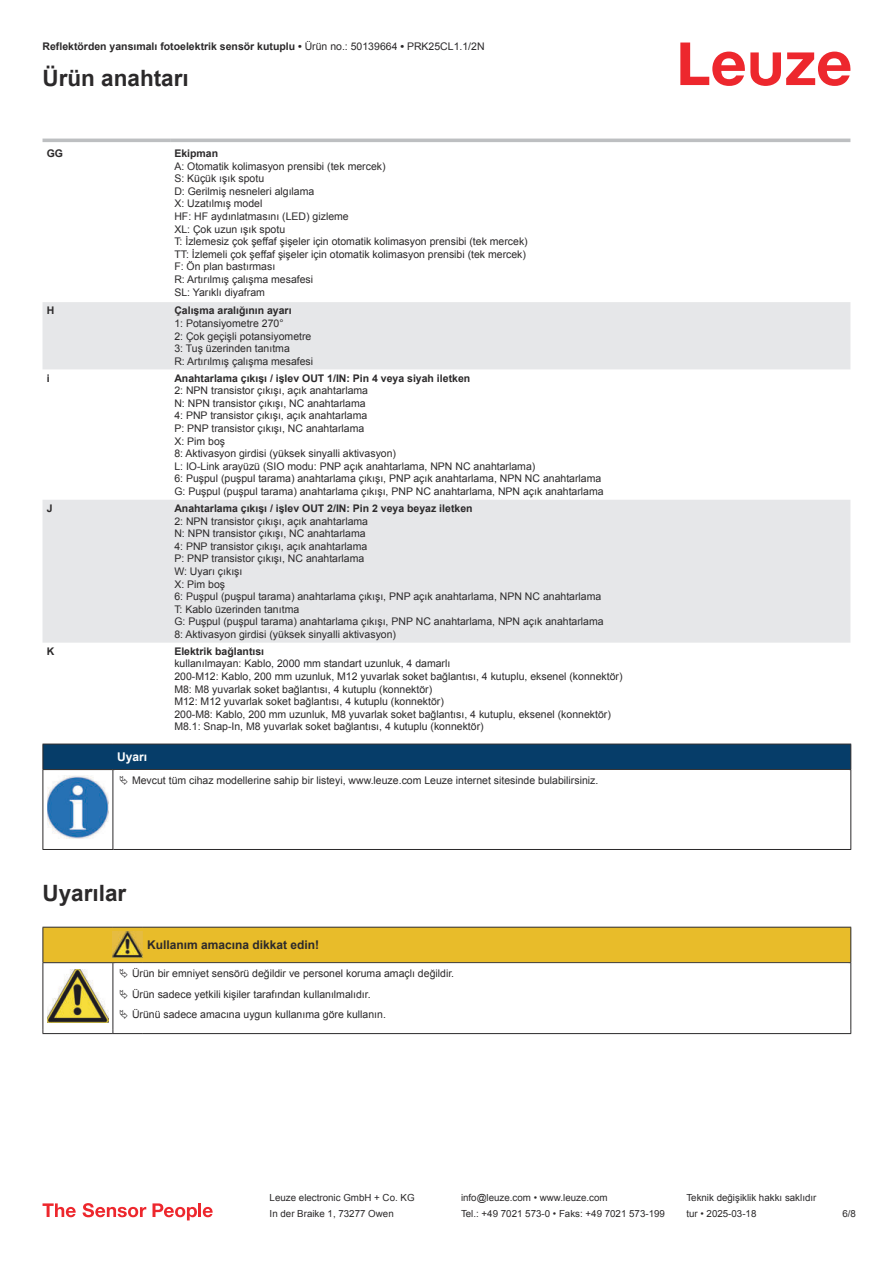
<style>
.page{position:relative;width:893px;height:1263px;background:#fff}
.page>*{position:absolute;margin:0;border:0;box-sizing:border-box;transform-origin:0 0}
.t1{font:700 22.5px "Arial";color:#2b292a}
.t2{font:700 12px "Arial";color:#2b292a}
.t3{font:700 12px "Arial";color:#fff}
.t4{font:10.5px/12.6px "Arial";color:#2b292a}
.t5{font:700 10.5px "Arial";color:#2b292a}
.t6{font:9.75px "Arial";color:#2b292a}
.s1{font-weight:400}
</style>
<div class="page">
<svg style="left:680px;top:43px;width:170px;height:43px"></svg>
<svg style="left:43px;top:302px;width:807px;height:341px;fill:#e6e7e9"></svg>
<hr style="left:43px;top:139px;width:127px;height:3px;background:#bdbfc1">
<hr style="left:170px;top:139px;width:680px;height:3px;background:#bdbfc1">
<svg style="left:43px;top:1203px;width:33px;height:14px"></svg>
<svg style="left:83px;top:1203px;width:63px;height:14px"></svg>
<svg style="left:153px;top:1203px;width:44px;height:17px"></svg>
<hr style="left:198px;top:1203px;width:3px;height:14px;background:#ed272d">
<svg style="left:203px;top:1207px;width:10px;height:10px"></svg>
<hr style="left:43px;top:769px;width:70px;height:1px;background:#2b292a">
<div style="left:43px;top:744px;width:808px;height:25px;background:#063d69"></div>
<hr style="left:113px;top:769px;width:738px;height:1px;background:#2b292a">
<hr style="left:43px;top:770px;width:1px;height:75px;background:#2b292a">
<hr style="left:113px;top:770px;width:1px;height:75px;background:#2b292a">
<hr style="left:850px;top:770px;width:1px;height:75px;background:#2b292a">
<hr style="left:43px;top:849px;width:70px;height:1px;background:#2b292a">
<hr style="left:113px;top:849px;width:738px;height:1px;background:#2b292a">
<img style="left:47px;top:776px;width:61px;height:63px">
<hr style="left:43px;top:1033px;width:70px;height:1px;background:#2b292a">
<hr style="left:113px;top:1033px;width:30px;height:1px;background:#2b292a">
<hr style="left:143px;top:1033px;width:708px;height:1px;background:#2b292a">
<svg style="left:43px;top:927px;width:808px;height:106px"></svg>
<p class="t5" style="left:43px;top:39px;width:444px">Reflektörden yansımalı fotoelektrik sensör kutuplu • <span class="s1">Ürün no.: 50139664</span> • <span class="s1">PRK25CL1.1/2N</span></p>
<h1 class="t1" style="left:43px;top:63px;width:148px">Ürün anahtarı</h1>
<p class="t5" style="left:47px;top:149px;width:18px">GG</p>
<p class="t5" style="left:174px;top:146px;width:45px">Ekipman</p>
<p class="t4" style="left:174px;top:160px;width:355px">A: Otomatik kolimasyon prensibi (tek mercek)<br>S: Küçük ışık spotu<br>D: Gerilmiş nesneleri algılama<br>X: Uzatılmış model<br>HF: HF aydınlatmasını (LED) gizleme<br>XL: Çok uzun ışık spotu<br>T: İzlemesiz çok şeffaf şişeler için otomatik kolimasyon prensibi (tek mercek)<br>TT: İzlemeli çok şeffaf şişeler için otomatik kolimasyon prensibi (tek mercek)<br>F: Ön plan bastırması<br>R: Artırılmış çalışma mesafesi<br>SL: Yarıklı diyafram</p>
<p class="t5" style="left:47px;top:307px;width:9px">H</p>
<p class="t5" style="left:174px;top:303px;width:119px">Çalışma aralığının ayarı</p>
<p class="t4" style="left:174px;top:317px;width:140px">1: Potansiyometre 270°<br>2: Çok geçişli potansiyometre<br>3: Tuş üzerinden tanıtma<br>R: Artırılmış çalışma mesafesi</p>
<p class="t5" style="left:47px;top:374px;width:4px">i</p>
<p class="t5" style="left:174px;top:371px;width:297px">Anahtarlama çıkışı / işlev OUT 1/IN: Pin 4 veya siyah iletken</p>
<p class="t4" style="left:174px;top:384px;width:431px">2: NPN transistor çıkışı, açık anahtarlama<br>N: NPN transistor çıkışı, NC anahtarlama<br>4: PNP transistor çıkışı, açık anahtarlama<br>P: PNP transistor çıkışı, NC anahtarlama<br>X: Pim boş<br>8: Aktivasyon girdisi (yüksek sinyalli aktivasyon)<br>L: IO-Link arayüzü (SIO modu: PNP açık anahtarlama, NPN NC anahtarlama)<br>6: Puşpul (puşpul tarama) anahtarlama çıkışı, PNP açık anahtarlama, NPN NC anahtarlama G: Puşpul (puşpul tarama) anahtarlama çıkışı, PNP NC anahtarlama, NPN açık anahtarlama</p>
<p class="t5" style="left:47px;top:501px;width:7px">J</p>
<p class="t5" style="left:174px;top:501px;width:300px">Anahtarlama çıkışı / işlev OUT 2/IN: Pin 2 veya beyaz iletken</p>
<p class="t4" style="left:174px;top:514px;width:431px">2: NPN transistor çıkışı, açık anahtarlama<br>N: NPN transistor çıkışı, NC anahtarlama<br>4: PNP transistor çıkışı, açık anahtarlama<br>P: PNP transistor çıkışı, NC anahtarlama<br>W: Uyarı çıkışı<br>X: Pim boş<br>6: Puşpul (puşpul tarama) anahtarlama çıkışı, PNP açık anahtarlama, NPN NC anahtarlama T: Kablo üzerinden tanıtma<br>G: Puşpul (puşpul tarama) anahtarlama çıkışı, PNP NC anahtarlama, NPN açık anahtarlama 8: Aktivasyon girdisi (yüksek sinyalli aktivasyon)</p>
<p class="t5" style="left:47px;top:647px;width:9px">K</p>
<p class="t5" style="left:174px;top:644px;width:91px">Elektrik bağlantısı</p>
<p class="t4" style="left:174px;top:657px;width:450px">kullanılmayan: Kablo, 2000 mm standart uzunluk, 4 damarlı<br>200-M12: Kablo, 200 mm uzunluk, M12 yuvarlak soket bağlantısı, 4 kutuplu, eksenel (konnektör)<br>M8: M8 yuvarlak soket bağlantısı, 4 kutuplu (konnektör)<br>M12: M12 yuvarlak soket bağlantısı, 4 kutuplu (konnektör)<br>200-M8: Kablo, 200 mm uzunluk, M8 yuvarlak soket bağlantısı, 4 kutuplu, eksenel (konnektör)<br>M8.1: Snap-In, M8 yuvarlak soket bağlantısı, 4 kutuplu (konnektör)</p>
<p class="t3" style="left:117px;top:748px;width:32px">Uyarı</p>
<p class="t4" style="left:132px;top:774px;width:468px">Mevcut tüm cihaz modellerine sahip bir listeyi, www.leuze.com Leuze internet sitesinde bulabilirsiniz.</p>
<h1 class="t1" style="left:43px;top:877px;width:85px">Uyarılar</h1>
<p class="t2" style="left:147px;top:936px;width:174px">Kullanım amacına dikkat edin!</p>
<p class="t4" style="left:132px;top:963px;width:324px;line-height:20.2px">Ürün bir emniyet sensörü değildir ve personel koruma amaçlı değildir.<br>Ürün sadece yetkili kişiler tarafından kullanılmalıdır.<br>Ürünü sadece amacına uygun kullanıma göre kullanın.</p>
<p class="t6" style="left:270px;top:1191px;width:146px">Leuze electronic GmbH + Co. KG</p>
<p class="t6" style="left:461px;top:1191px;width:148px">info@leuze.com • www.leuze.com</p>
<p class="t6" style="left:686px;top:1191px;width:132px">Teknik değişiklik hakkı saklıdır</p>
<p class="t6" style="left:270px;top:1207px;width:126px">In der Braike 1, 73277 Owen</p>
<p class="t6" style="left:461px;top:1207px;width:205px">Tel.: +49 7021 573-0 • Faks: +49 7021 573-199</p>
<p class="t6" style="left:686px;top:1207px;width:72px">tur • 2025-03-18</p>
<p class="t6" style="left:842px;top:1210px;width:15px">6 /8</p>
</div>
